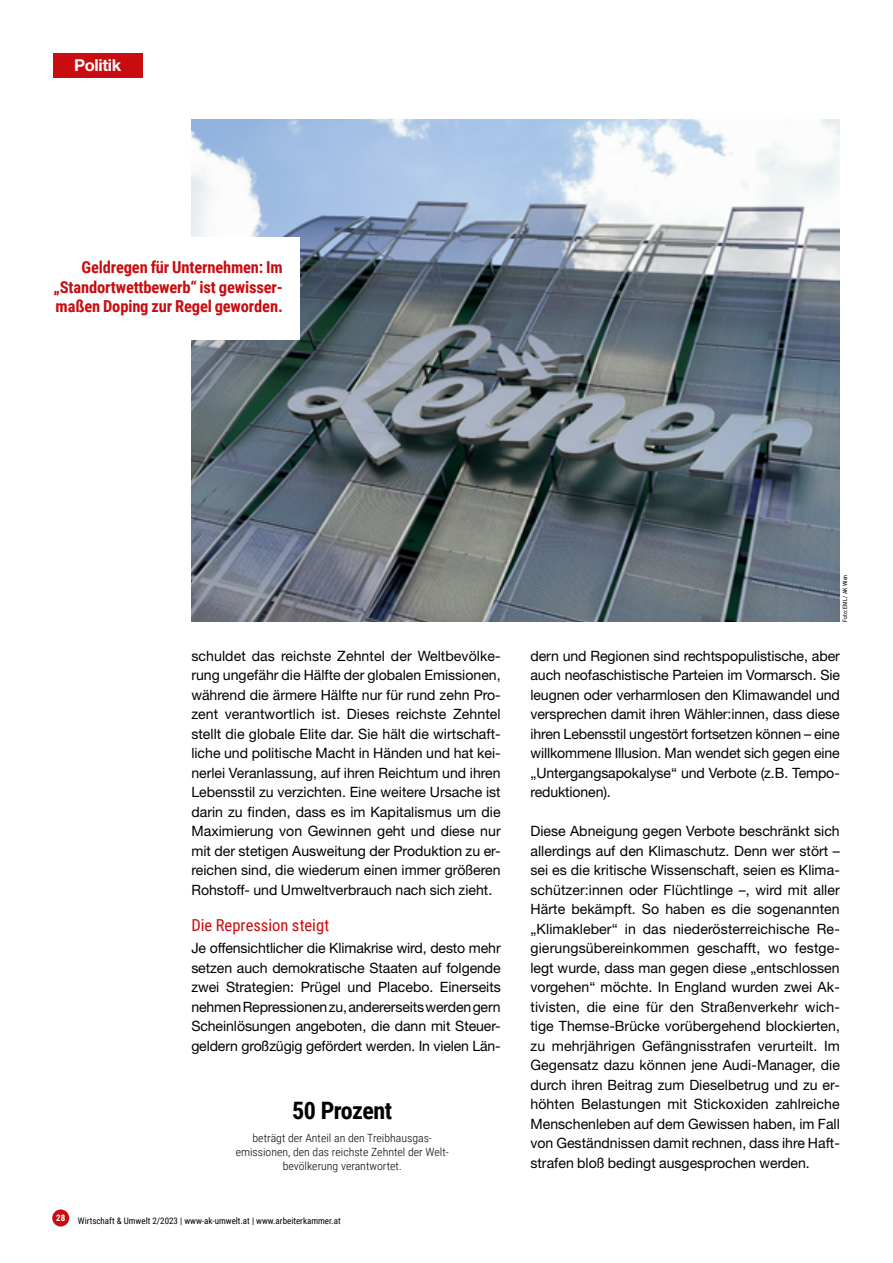
<style>
.page{position:relative;width:893px;height:1263px;background:#fff}
.page>*{position:absolute;margin:0;border:0;box-sizing:border-box;transform-origin:0 0}
.t1{font:700 24px "Roboto Condensed";letter-spacing:-.02em;color:#000}
.t2{font:700 16.5px/19.5px "Roboto Condensed";letter-spacing:-.01em;color:#c90c0f;text-align:justify}
.t3{font:16.5px "Roboto Condensed";color:#c90c0f}
.t4{font:700 16.5px "Helvetica Neue LT Pro";letter-spacing:-.02em;color:#fff}
.t5{font:14.25px/19.5px "Helvetica Neue LT Pro";letter-spacing:-.005em;color:#000;text-align:justify}
.t6{font:300 11.25px/14.2px "Roboto Condensed";color:#000;text-align:center;scale:1.05 1}
.t7{font:9px "Roboto Condensed";color:#000}
.t8{font:700 9px "Roboto Condensed";color:#fff}
.t9{font:6px "Roboto Condensed";letter-spacing:-.005em;color:#000}
</style>
<div class="page">
<div style="left:52px;top:1209px;width:17px;height:17px;background:#c90c0f;border-radius:50%"></div>
<div style="left:53px;top:53px;width:89px;height:25px;background:#c90c0f"></div>
<img style="left:191px;top:119px;width:649px;height:503px">
<div style="left:53px;top:238px;width:247px;height:102px;background:#fff"></div>
<p class="t4" style="left:74px;top:55px;width:49px">Politik</p>
<p class="t2" style="left:54px;top:257px;width:231px;text-indent:28px">Geldregen für Unternehmen: Im „Standortwettbewerb“ ist gewisser&shy;maßen Doping zur Regel geworden.</p>
<p class="t5" style="left:191px;top:646px;width:311px">schuldet das reichste Zehntel der Weltbevölke&shy;rung ungefähr die Hälfte der globalen Emissionen, während die ärmere Hälfte nur für rund zehn Pro&shy;zent verantwortlich ist. Dieses reichste Zehntel stellt die globale Elite dar. Sie hält die wirtschaft&shy;liche und politische Macht in Händen und hat kei&shy;nerlei Veranlassung, auf ihren Reichtum und ihren Lebensstil zu verzichten. Eine weitere Ursache ist darin zu finden, dass es im Kapitalismus um die Maximierung von Gewinnen geht und diese nur mit der stetigen Ausweitung der Produktion zu er&shy;reichen sind, die wiederum einen immer größeren Rohstoff- und Umweltverbrauch nach sich zieht.</p>
<p class="t3" style="left:191px;top:913px;width:139px">Die Repression steigt</p>
<p class="t5" style="left:191px;top:938px;width:311px">Je offensichtlicher die Klimakrise wird, desto mehr setzen auch demokratische Staaten auf folgende zwei Strategien: Prügel und Placebo. Einerseits nehmen Repressionen zu, andererseits werden gern Scheinlösungen angeboten, die dann mit Steuer&shy;geldern großzügig gefördert werden. In vielen Län-</p>
<h1 class="t1" style="left:292px;top:1093px;width:101px">50 Prozent</h1>
<p class="t6" style="left:236px;top:1130px;width:205px">beträgt der Anteil an den Treibhausgas&shy;emissionen, den das reichste Zehntel der Welt&shy;bevölkerung verantwortet.</p>
<p class="t8" style="left:56px;top:1212px;width:11px">28</p>
<p class="t7" style="left:78px;top:1214px;width:264px">Wirtschaft &amp; Umwelt 2/2023 | www-ak-umwelt.at | www.arbeiterkammer.at</p>
<p class="t9" style="left:841px;top:622px;width:49px;rotate:-90deg">Foto: EML / AK Wien</p>
<p class="t5" style="left:530px;top:646px;width:311px">dern und Regionen sind rechtspopulistische, aber auch neofaschistische Parteien im Vormarsch. Sie leugnen oder verharmlosen den Klimawandel und versprechen damit ihren Wähler:innen, dass diese ihren Lebensstil ungestört fortsetzen können – eine willkommene Illusion. Man wendet sich gegen eine „Untergangsapokalyse“ und Verbote (z.B. Tempo&shy;reduktionen).</p>
<p class="t5" style="left:530px;top:821px;width:311px">Diese Abneigung gegen Verbote beschränkt sich allerdings auf den Klimaschutz. Denn wer stört – sei es die kritische Wissenschaft, seien es Klima&shy;schützer:innen oder Flüchtlinge –, wird mit aller Härte bekämpft. So haben es die sogenannten „Klimakleber“ in das niederösterreichische Re&shy;gierungsübereinkommen geschafft, wo festge&shy;legt wurde, dass man gegen diese „entschlossen vorgehen“ möchte. In England wurden zwei Ak&shy;tivisten, die eine für den Straßenverkehr wich&shy;tige Themse-Brücke vorübergehend blockierten, zu mehrjährigen Gefängnisstrafen verurteilt. Im Gegensatz dazu können jene Audi-Manager, die durch ihren Beitrag zum Dieselbetrug und zu er&shy;höhten Belastungen mit Stickoxiden zahlreiche Menschenleben auf dem Gewissen haben, im Fall von Geständnissen damit rechnen, dass ihre Haft&shy;strafen bloß bedingt ausgesprochen werden.</p>
</div>
